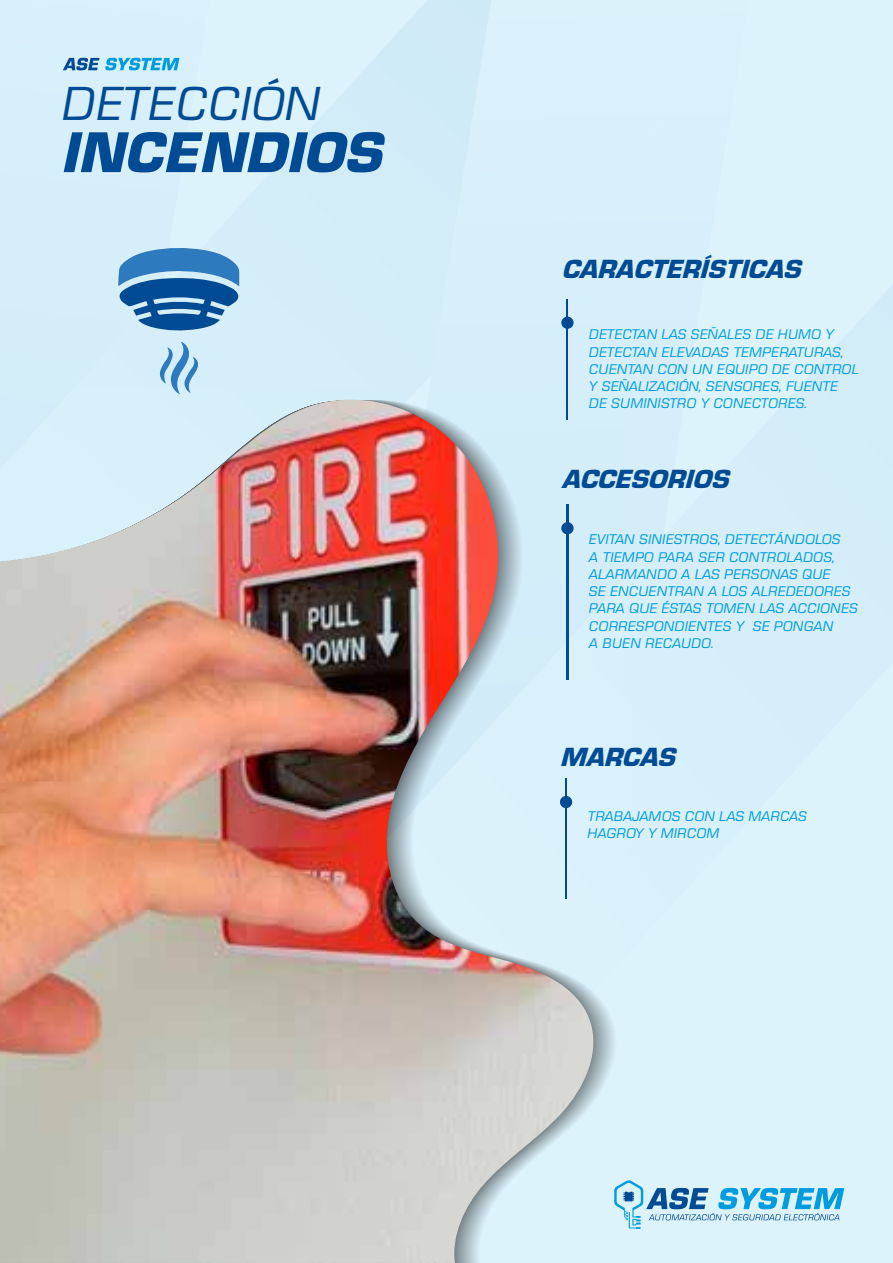
<style>
.page{position:relative;width:893px;height:1263px;background:#dbf2fb}
.page>*{position:absolute;margin:0;border:0;box-sizing:border-box;transform-origin:0 0}
.t1{font:italic 700 53.1px "Eurostile";color:#004b93}
.t2{font:italic 47.25px "Eurostile BQ";letter-spacing:.01em;color:#004b93}
.t3{font:italic 900 27.3px "Eurostile";color:#004b93}
.t4{font:italic 13.95px/17.2px "Eurostile BQ";letter-spacing:.02em;color:#009cde}
.t5{font:italic 13.95px/17.2px "Eurostile BQ";color:#009cde}
</style>
<div class="page">
<svg style="left:347px;top:0;width:220px;height:400px"></svg>
<svg style="left:431px;top:0;width:140px;height:375px"></svg>
<hr style="left:567px;top:299px;width:1px;height:120px;background:#004b93">
<div style="left:561px;top:317px;width:13px;height:12px;background:#004b93;border-radius:50%"></div>
<svg style="left:614px;top:1180px;width:230px;height:49px"></svg>
<svg style="left:63px;top:58px;width:117px;height:12px"></svg>
<svg style="left:118px;top:247px;width:121px;height:84px"></svg>
<svg style="left:159px;top:342px;width:40px;height:52px"></svg>
<img style="left:0;top:400px;width:602px;height:863px">
<h2 class="t2" style="left:60px;top:78px;width:260px">DETECCIÓN</h2>
<h1 class="t1" style="left:60px;top:120px;width:322px">INCENDIOS</h1>
<h3 class="t3" style="left:561px;top:254px;width:240px">CARACTERÍSTICAS</h3>
<p class="t4" style="left:589px;top:326px;width:271px">DETECTAN LAS SEÑALES DE HUMO Y<br>DETECTAN ELEVADAS TEMPERATURAS,<br>CUENTAN CON UN EQUIPO DE CONTROL<br>Y SEÑALIZACIÓN, SENSORES, FUENTE<br>DE SUMINISTRO Y CONECTORES.</p>
<h3 class="t3" style="left:561px;top:464px;width:168px">ACCESORIOS</h3>
<p class="t4" style="left:589px;top:531px;width:270px">EVITAN SINIESTROS, DETECTÁNDOLOS<br>A TIEMPO PARA SER CONTROLADOS,<br>ALARMANDO A LAS PERSONAS QUE<br>SE ENCUENTRAN A LOS ALREDEDORES<br>PARA QUE ÉSTAS TOMEN LAS ACCIONES<br>CORRESPONDIENTES Y SE PONGAN<br>A BUEN RECAUDO.</p>
<h3 class="t3" style="left:560px;top:742px;width:116px">MARCAS</h3>
<p class="t5" style="left:587px;top:808px;width:221px">TRABAJAMOS CON LAS MARCAS<br>HAGROY Y MIRCOM</p>
</div>
